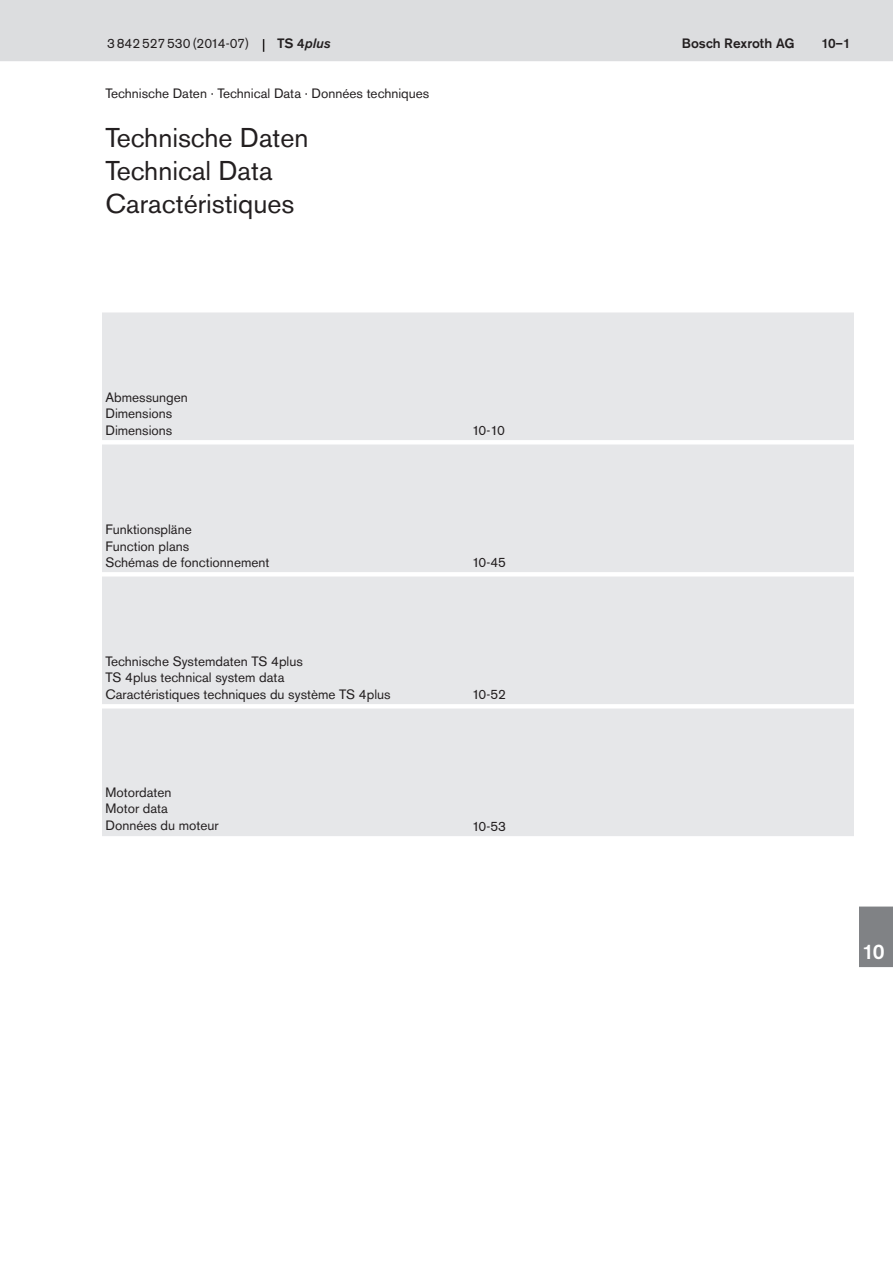
<style>
.page{position:relative;width:893px;height:1263px;background:#fff}
.page>*{position:absolute;margin:0;border:0;box-sizing:border-box;transform-origin:0 0}
.t1{font:27px/33px "Akzidenz Grotesk BQ";color:#231f20}
.t2{font:500 21px "Akzidenz Grotesk BQ";color:#fff}
.t3{font:13.5px/16.5px "Akzidenz Grotesk BQ";color:#231f20}
.t4{font:500 13.5px "Akzidenz Grotesk BQ";color:#231f20}
.t5{font:italic 500 13.5px "Akzidenz Grotesk BQ";color:#231f20}
.s1{font-style:normal}
</style>
<div class="page">
<div style="left:859px;top:906px;width:34px;height:61px;background:#808285"></div>
<div style="left:102px;top:312px;width:752px;height:128px;background:#e6e7e9;border:2px solid #e6e7e9"></div>
<div style="left:102px;top:444px;width:752px;height:128px;background:#e6e7e9;border:2px solid #e6e7e9"></div>
<div style="left:102px;top:576px;width:752px;height:128px;background:#e6e7e9;border:2px solid #e6e7e9"></div>
<div style="left:102px;top:708px;width:752px;height:128px;background:#e6e7e9;border:2px solid #e6e7e9"></div>
<div style="left:0;top:0;width:893px;height:61px;background:#dcdddf"></div>
<svg style="left:263px;top:39px;width:1px;height:13px"></svg>
<p class="t3" style="left:107px;top:36px;width:144px">3842527530(2014-07)</p>
<p class="t5" style="left:277px;top:36px;width:55px"><span class="s1">TS 4</span>plus</p>
<p class="t4" style="left:682px;top:35px;width:114px">Bosch Rexroth AG</p>
<p class="t4" style="left:821px;top:35px;width:31px">10–1</p>
<p class="t3" style="left:105px;top:85px;width:325px">Technische Daten · Technical Data · Données techniques</p>
<h1 class="t1" style="left:105px;top:122px;width:205px">Technische Daten<br>Technical Data<br>Caractéristiques</h1>
<p class="t3" style="left:105px;top:389px;width:84px">Abmessungen<br>Dimensions<br>Dimensions</p>
<p class="t3" style="left:105px;top:521px;width:166px">Funktionspläne<br>Function plans<br>Schémas de fonctionnement</p>
<p class="t3" style="left:105px;top:653px;width:287px">Technische Systemdaten TS 4plus<br>TS 4plus technical system data<br>Caractéristiques techniques du système TS 4plus</p>
<p class="t3" style="left:105px;top:784px;width:115px">Motordaten<br>Motor data<br>Données du moteur</p>
<p class="t3" style="left:472px;top:422px;width:34px">10-10</p>
<p class="t3" style="left:472px;top:554px;width:36px">10-45</p>
<p class="t3" style="left:472px;top:686px;width:36px">10-52</p>
<p class="t3" style="left:472px;top:818px;width:36px">10-53</p>
<h2 class="t2" style="left:862px;top:939px;width:24px">10</h2>
</div>
